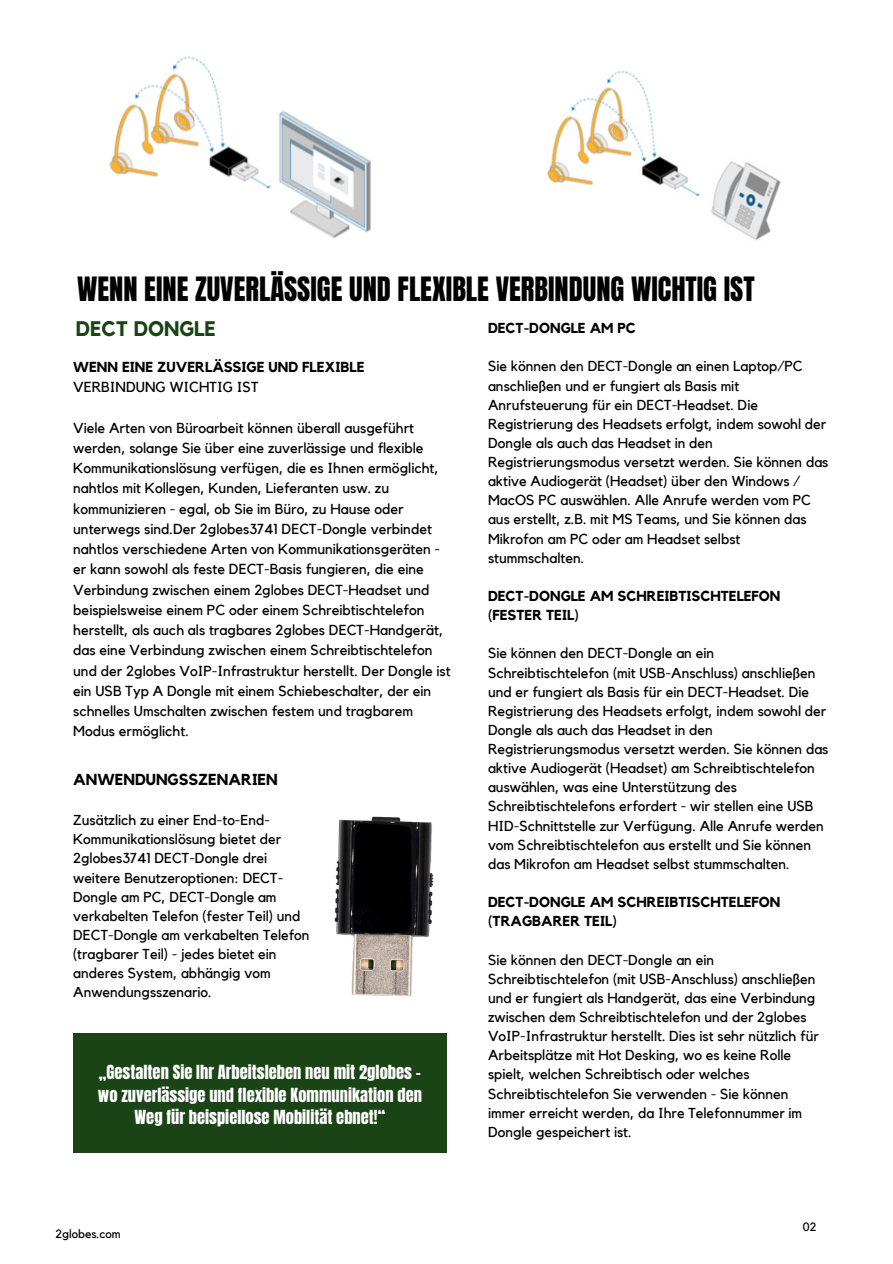
<style>
.page{position:relative;width:893px;height:1264px;background:#fff}
.page>*{position:absolute;margin:0;border:0;box-sizing:border-box;transform-origin:0 0}
.t1{font:28.5px "Anton";color:#000}
.t2{font:700 21px "Kollektif";color:#1a4415}
.t3{font:16.5px/22.5px "Anton";color:#fff;text-align:center}
.t4{font:700 15.9px "Kollektif";color:#000}
.t5{font:14.4px/19.2px "Kollektif";color:#000}
.t6{font:700 14.4px/19.2px "Kollektif";color:#000}
.t7{font:12px "Kollektif";color:#000}
.s1{font-weight:400}
</style>
<div class="page">
<div style="left:73px;top:1033px;width:374px;height:119px;background:#1a4415"></div>
<img style="left:109px;top:56px;width:262px;height:182px">
<img style="left:547px;top:70px;width:234px;height:170px">
<img style="left:334px;top:816px;width:100px;height:181px">
<p class="t1" style="left:77px;top:269px;width:679px">WENN EINE ZUVERLÄSSIGE UND FLEXIBLE VERBINDUNG WICHTIG IST</p>
<p class="t6" style="left:488px;top:319px;width:149px">DECT-DONGLE AM PC</p>
<p class="t5" style="left:488px;top:357px;width:342px">Sie können den DECT-Dongle an einen Laptop/PC anschließen und er fungiert als Basis mit Anrufsteuerung für ein DECT-Headset. Die Registrierung des Headsets erfolgt, indem sowohl der Dongle als auch das Headset in den Registrierungsmodus versetzt werden. Sie können das aktive Audiogerät (Headset) über den Windows / MacOS PC auswählen. Alle Anrufe werden vom PC aus erstellt, z.B. mit MS Teams, und Sie können das Mikrofon am PC oder am Headset selbst stummschalten.</p>
<p class="t6" style="left:488px;top:587px;width:294px">DECT-DONGLE AM SCHREIBTISCHTELEFON (FESTER TEIL)</p>
<p class="t5" style="left:488px;top:644px;width:342px">Sie können den DECT-Dongle an ein Schreibtischtelefon (mit USB-Anschluss) anschließen und er fungiert als Basis für ein DECT-Headset. Die Registrierung des Headsets erfolgt, indem sowohl der Dongle als auch das Headset in den Registrierungsmodus versetzt werden. Sie können das aktive Audiogerät (Headset) am Schreibtischtelefon auswählen, was eine Unterstützung des Schreibtischtelefons erfordert - wir stellen eine USB HID-Schnittstelle zur Verfügung. Alle Anrufe werden vom Schreibtischtelefon aus erstellt und Sie können das Mikrofon am Headset selbst stummschalten.</p>
<p class="t6" style="left:488px;top:893px;width:294px">DECT-DONGLE AM SCHREIBTISCHTELEFON (TRAGBARER TEIL)</p>
<p class="t5" style="left:488px;top:950px;width:332px">Sie können den DECT-Dongle an ein Schreibtischtelefon (mit USB-Anschluss) anschließen und er fungiert als Handgerät, das eine Verbindung zwischen dem Schreibtischtelefon und der 2globes VoIP-Infrastruktur herstellt. Dies ist sehr nützlich für Arbeitsplätze mit Hot Desking, wo es keine Rolle spielt, welchen Schreibtisch oder welches Schreibtischtelefon Sie verwenden - Sie können immer erreicht werden, da Ihre Telefonnummer im Dongle gespeichert ist.</p>
<p class="t2" style="left:76px;top:319px;width:141px">DECT DONGLE</p>
<p class="t6" style="left:73px;top:357px;width:293px;line-height:20.2px">WENN EINE ZUVERLÄSSIGE UND FLEXIBLE<br><span class="s1">VERBINDUNG WICHTIG IST</span></p>
<p class="t5" style="left:73px;top:418px;width:379px;line-height:20.2px">Viele Arten von Büroarbeit können überall ausgeführt werden, solange Sie über eine zuverlässige und flexible Kommunikationslösung verfügen, die es Ihnen ermöglicht, nahtlos mit Kollegen, Kunden, Lieferanten usw. zu kommunizieren - egal, ob Sie im Büro, zu Hause oder unterwegs sind.Der 2globes3741 DECT-Dongle verbindet nahtlos verschiedene Arten von Kommunikationsgeräten - er kann sowohl als feste DECT-Basis fungieren, die eine Verbindung zwischen einem 2globes DECT-Headset und beispielsweise einem PC oder einem Schreibtischtelefon herstellt, als auch als tragbares 2globes DECT-Handgerät, das eine Verbindung zwischen einem Schreibtischtelefon und der 2globes VoIP-Infrastruktur herstellt. Der Dongle ist ein USB Typ A Dongle mit einem Schiebeschalter, der ein schnelles Umschalten zwischen festem und tragbarem Modus ermöglicht.</p>
<p class="t4" style="left:73px;top:771px;width:206px">ANWENDUNGSSZENARIEN</p>
<p class="t5" style="left:73px;top:811px;width:238px">Zusätzlich zu einer End-to-End-<br>Kommunikationslösung bietet der<br>2globes3741 DECT-Dongle drei weitere Benutzeroptionen: DECT-<br>Dongle am PC, DECT-Dongle am verkabelten Telefon (fester Teil) und<br>DECT-Dongle am verkabelten Telefon (tragbarer Teil) - jedes bietet ein anderes System, abhängig vom<br>Anwendungsszenario.</p>
<p class="t3" style="left:98px;top:1061px;width:325px">„Gestalten Sie Ihr Arbeitsleben neu mit 2globes – wo zuverlässige und flexible Kommunikation den<br>Weg für beispiellose Mobilität ebnet!“</p>
<p class="t7" style="left:55px;top:1228px;width:67px">2globes.com</p>
<p class="t7" style="left:802px;top:1221px;width:15px">02</p>
</div>
